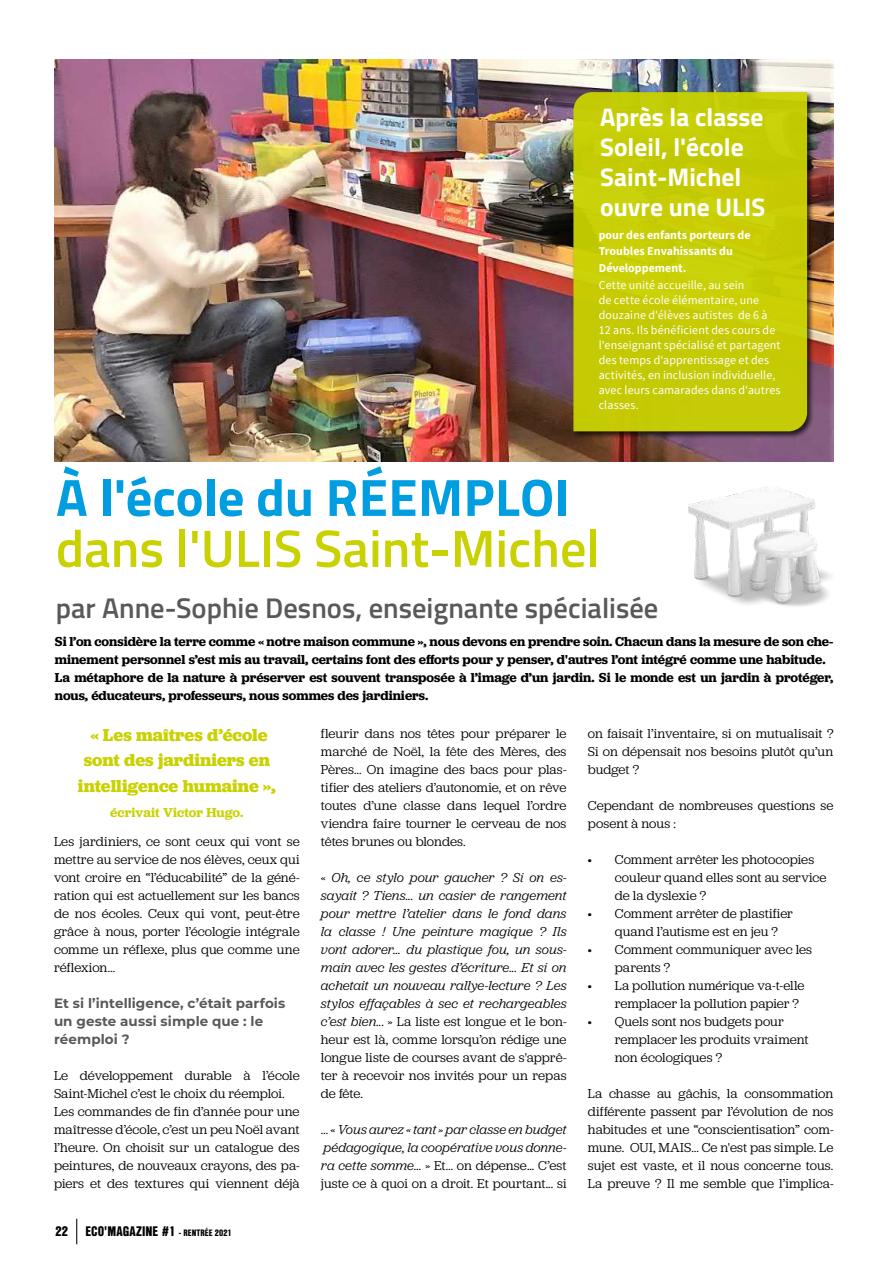
<style>
.page{position:relative;width:893px;height:1263px;background:#fff}
.page>*{position:absolute;margin:0;border:0;box-sizing:border-box;transform-origin:0 0}
.t1{font:600 52.5px "Titillium Web";color:#c9d200}
.t2{font:700 52.5px "Titillium Web";letter-spacing:.005em;color:#009ee0}
.t3{font:600 28.5px "Titillium Web";color:#5a595a}
.t4{font:700 25.5px/30px "Titillium Web";color:#fff}
.t5{font:700 18px/25.5px "Jubilat";color:#c9d200;text-align:center}
.t6{font:13.5px/18px "Jubilat";color:#000}
.t7{font:italic 13.5px/18px "Jubilat";letter-spacing:.005em;color:#000;text-align:justify}
.t8{font:600 13.5px/18px "Jubilat";letter-spacing:-.005em;color:#000}
.t9{font:700 13.5px/18px "Montserrat";letter-spacing:.005em;color:#5a595a}
.t10{font:900 13.5px "Nimbus San Con L";letter-spacing:.005em;color:#000}
.t11{font:600 13.5px "Jubilat";color:#c9d200}
.t12{font:12px/15px "Source Sans Pro";letter-spacing:.01em;color:#fff}
.t13{font:700 12px/16.5px "Source Sans Pro";color:#fff}
.s1{font-weight:700;font-size:9px}
.s2{font-size:9px}
.s3{font-style:normal}
</style>
<div class="page">
<img style="left:54px;top:60px;width:779px;height:401px">
<div style="left:572px;top:91px;width:243px;height:348px;background:#000;opacity:.75"></div>
<div style="left:573px;top:92px;width:234px;height:339px;background:#c5cb04"></div>
<svg style="left:76px;top:1219px;width:1px;height:25px"></svg>
<img style="left:688px;top:487px;width:143px;height:120px">
<h3 class="t4" style="left:600px;top:101px;width:167px">Après la classe<br>Soleil, l'école<br>Saint-Michel ouvre une ULIS</h3>
<p class="t13" style="left:599px;top:226px;width:153px">pour des enfants porteurs de<br>Troubles Envahissants du<br>Développement.</p>
<p class="t12" style="left:599px;top:277px;width:183px">Cette unité accueille, au sein<br>de cette école élémentaire, une douzaine d'élèves autistes de 6 à<br>12 ans. Ils bénéficient des cours de l'enseignant spécialisé et partagent des temps d'apprentissage et des activités, en inclusion individuelle, avec leurs camarades dans d'autres classes.</p>
<h1 class="t2" style="left:56px;top:457px;width:515px">À l'école du RÉEMPLOI</h1>
<h1 class="t1" style="left:56px;top:509px;width:546px">dans l'ULIS Saint-Michel</h1>
<h2 class="t3" style="left:56px;top:586px;width:604px">par Anne-Sophie Desnos, enseignante spécialisée</h2>
<p class="t8" style="left:55px;top:632px;width:780px">Si l’on considère la terre comme « notre maison commune », nous devons en prendre soin. Chacun dans la mesure de son che&shy;minement personnel s’est mis au travail, certains font des efforts pour y penser, d'autres l’ont intégré comme une habitude.<br>La métaphore de la nature à préserver est souvent transposée à l’image d’un jardin. Si le monde est un jardin à protéger, nous, éducateurs, professeurs, nous sommes des jardiniers.</p>
<h3 class="t5" style="left:78px;top:722px;width:199px">« Les maîtres d’école sont des jardiniers en intelligence humaine »,</h3>
<p class="t11" style="left:110px;top:804px;width:135px">écrivait Victor Hugo.</p>
<p class="t6" style="left:54px;top:832px;width:247px;text-align:justify">Les jardiniers, ce sont ceux qui vont se mettre au service de nos élèves, ceux qui vont croire en “l’éducabilité” de la géné&shy;ration qui est actuellement sur les bancs de nos écoles. Ceux qui vont, peut-être grâce à nous, porter l’écologie intégrale comme un réflexe, plus que comme une réflexion…</p>
<p class="t9" style="left:54px;top:994px;width:233px">Et si l’intelligence, c’était parfois un geste aussi simple que : le réemploi ?</p>
<p class="t6" style="left:54px;top:1066px;width:247px">Le développement durable à l’école Saint-Michel c’est le choix du réemploi.<br>Les commandes de fin d’année pour une maîtresse d’école, c’est un peu Noël avant l’heure. On choisit sur un catalogue des peintures, de nouveaux crayons, des pa&shy;piers et des textures qui viennent déjà</p>
<p class="t10" style="left:55px;top:1221px;width:14px">22</p>
<p class="t10" style="left:85px;top:1221px;width:148px">ECO'MAGAZINE #1 <span class="s1">-</span> <span class="s2">RENTRÉE</span> <span class="s2">2021</span></p>
<p class="t6" style="left:321px;top:724px;width:247px;text-align:justify">fleurir dans nos têtes pour préparer le marché de Noël, la fête des Mères, des Pères… On imagine des bacs pour plas&shy;tifier des ateliers d’autonomie, et on rêve toutes d’une classe dans lequel l’ordre viendra faire tourner le cerveau de nos têtes brunes ou blondes.</p>
<p class="t7" style="left:321px;top:868px;width:247px"><span class="s3">«</span> Oh, ce stylo pour gaucher ? Si on es&shy;sayait ? Tiens... un casier de rangement pour mettre l’atelier dans le fond dans la classe ! Une peinture magique ? Ils vont adorer… du plastique fou, un sous&shy;main avec les gestes d’écriture... Et si on achetait un nouveau rallye-lecture ? Les stylos effaçables à sec et rechargeables c’est bien..<span class="s3">. » La liste est longue et le bon&shy;heur est là, comme lorsqu’on rédige une longue liste de courses avant de s'apprê&shy;ter à recevoir nos invités pour un repas de fête.</span></p>
<p class="t7" style="left:321px;top:1120px;width:247px"><span class="s3">… «</span> Vous aurez « tant » par classe en budget pédagogique, la coopérative vous donne&shy;ra cette somme… <span class="s3">» Et… on dépense... C’est juste ce à quoi on a droit. Et pourtant... si</span></p>
<p class="t6" style="left:588px;top:724px;width:247px;text-align:justify">on faisait l’inventaire, si on mutualisait ?<br>Si on dépensait nos besoins plutôt qu’un budget ?</p>
<p class="t6" style="left:588px;top:796px;width:247px">Cependant de nombreuses questions se posent à nous :</p>
<p class="t6" style="left:615px;top:850px;width:213px;text-indent:-27px">• Comment arrêter les photocopies couleur quand elles sont au service de la dyslexie ?</p>
<p class="t6" style="left:615px;top:904px;width:180px;text-indent:-27px">• Comment arrêter de plastifier quand l’autisme est en jeu ?</p>
<p class="t6" style="left:615px;top:940px;width:199px;text-indent:-27px">• Comment communiquer avec les parents ?</p>
<p class="t6" style="left:615px;top:976px;width:191px;text-indent:-27px">• La pollution numérique va-t-elle remplacer la pollution papier ?</p>
<p class="t6" style="left:615px;top:1012px;width:195px;text-indent:-27px">• Quels sont nos budgets pour remplacer les produits vraiment non écologiques ?</p>
<p class="t6" style="left:588px;top:1084px;width:247px;text-align:justify">La chasse au gâchis, la consommation différente passent par l’évolution de nos habitudes et une “conscientisation” com&shy;mune. OUI, MAIS… Ce n'est pas simple. Le sujet est vaste, et il nous concerne tous.<br>La preuve ? Il me semble que l’implica-</p>
</div>
